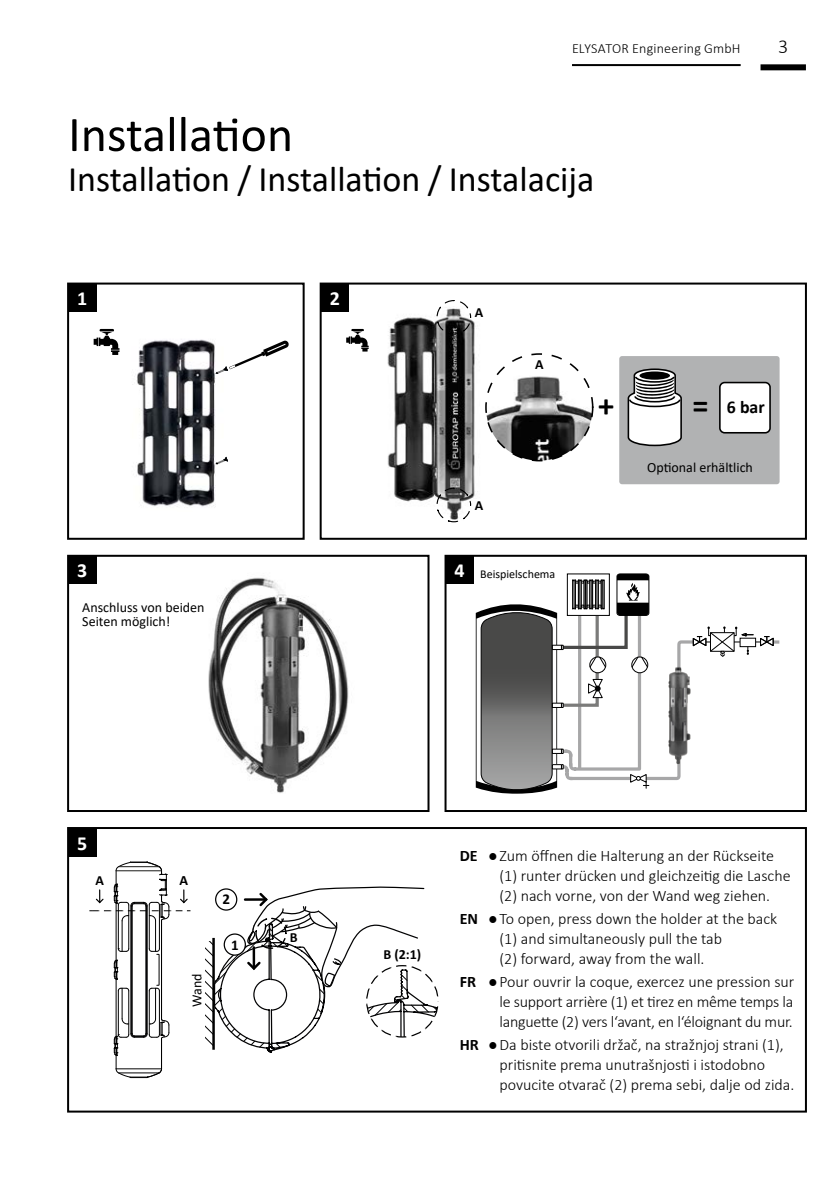
<style>
.page{position:relative;width:840px;height:1191px;background:#fff}
.page>*{position:absolute;margin:0;border:0;box-sizing:border-box;transform-origin:0 0}
.t1{font:50px "Calibri";color:#000}
.t2{font:36px "Calibri";color:#000}
.t3{font:700 32.2px "Calibri";color:#000}
.t4{font:700 20px "Calibri";color:#fff}
.t5{font:300 20px "Calibri";color:#000}
.t6{font:700 18px "Calibri";color:#000}
.t7{font:300 16px/20px "Calibri";color:#000}
.t8{font:700 15px "Calibri";color:#000}
.t9{font:700 14.2px "Calibri";color:#000}
.t10{font:14px/14px "Calibri";color:#000}
.t11{font:300 14px "Calibri";letter-spacing:.015em;color:#000}
.t12{font:700 14px "Calibri";color:#000}
.t13{font:12px "Calibri";color:#000}
.s1{font-size:32.2px}
.s2{font-weight:700}
</style>
<div class="page">
<img style="left:93px;top:338px;width:134px;height:169px">
<svg style="left:215px;top:457px;width:13px;height:7px"></svg>
<svg style="left:215px;top:340px;width:73px;height:34px"></svg>
<svg style="left:94px;top:329px;width:25px;height:26px"></svg>
<div style="left:67px;top:282px;width:237px;height:258px;border:2px solid #000"></div>
<img style="left:208px;top:577px;width:141px;height:216px">
<div style="left:67px;top:555px;width:362px;height:257px;border:2px solid #000"></div>
<div style="left:619px;top:356px;width:160px;height:128px;background:#b1b2b3;border-radius:3px"></div>
<div style="left:719px;top:382px;width:50px;height:51px;background:#fff;border-radius:5px"></div>
<div style="left:718px;top:382px;width:52px;height:51px;border:2px solid #000;border-radius:5px"></div>
<svg style="left:627px;top:368px;width:55px;height:79px;background:#bebebe"></svg>
<div style="left:639px;top:371px;width:30px;height:9px;background:#000;border-radius:50%"></div>
<img style="left:487px;top:368px;width:105px;height:92px">
<div style="left:485px;top:353px;width:108px;height:108px;border:2px dashed #000;border-radius:50%"></div>
<img style="left:387px;top:307px;width:91px;height:213px">
<div style="left:436px;top:488px;width:35px;height:34px;border:1px dashed #000;border-radius:50%"></div>
<div style="left:436px;top:300px;width:35px;height:35px;border:1px dashed #000;border-radius:50%"></div>
<svg style="left:346px;top:329px;width:22px;height:22px"></svg>
<div style="left:319px;top:282px;width:487px;height:258px;border:2px solid #000"></div>
<hr style="left:704px;top:641px;width:58px;height:1px;background:#000">
<svg style="left:759px;top:636px;width:18px;height:11px"></svg>
<svg style="left:475px;top:574px;width:278px;height:220px"></svg>
<div style="left:616px;top:573px;width:33px;height:43px;border:1px solid #000;border-radius:3px"></div>
<img style="left:639px;top:656px;width:75px;height:108px">
<div style="left:444px;top:555px;width:362px;height:257px;border:2px solid #000"></div>
<svg style="left:205px;top:886px;width:233px;height:167px"></svg>
<div style="left:224px;top:934px;width:21px;height:21px;background:#fff;border-radius:50%"></div>
<div style="left:223px;top:933px;width:23px;height:22px;border:1px solid #000;border-radius:50%"></div>
<div style="left:215px;top:888px;width:22px;height:22px;border:1px solid #000;border-radius:50%"></div>
<div style="left:255px;top:917px;width:31px;height:32px;border:1px dashed #000;border-radius:50%"></div>
<hr style="left:155px;top:920px;width:1px;height:31px;background:#000">
<hr style="left:122px;top:920px;width:1px;height:31px;background:#000">
<hr style="left:122px;top:988px;width:1px;height:30px;background:#000">
<hr style="left:155px;top:988px;width:1px;height:30px;background:#000">
<hr style="left:159px;top:990px;width:1px;height:44px;background:#000">
<svg style="left:117px;top:987px;width:13px;height:4px"></svg>
<hr style="left:128px;top:990px;width:1px;height:44px;background:#000">
<hr style="left:128px;top:905px;width:1px;height:43px;background:#000">
<hr style="left:159px;top:905px;width:1px;height:43px;background:#000">
<svg style="left:117px;top:947px;width:13px;height:5px"></svg>
<hr style="left:116px;top:979px;width:1px;height:57px;background:#000">
<hr style="left:116px;top:903px;width:1px;height:57px;background:#000">
<svg style="left:148px;top:947px;width:12px;height:44px"></svg>
<hr style="left:118px;top:905px;width:1px;height:43px;background:#000">
<hr style="left:149px;top:990px;width:1px;height:44px;background:#000">
<hr style="left:118px;top:990px;width:1px;height:44px;background:#000">
<hr style="left:149px;top:905px;width:1px;height:43px;background:#000">
<hr style="left:161px;top:920px;width:1px;height:99px;background:#000">
<svg style="left:113px;top:959px;width:5px;height:21px"></svg>
<hr style="left:132px;top:906px;width:1px;height:127px;background:#030304">
<div style="left:130px;top:905px;width:2px;height:129px;border:1px solid #030304"></div>
<div style="left:146px;top:905px;width:1px;height:129px;border:1px solid #030304"></div>
<svg style="left:113px;top:1018px;width:57px;height:60px"></svg>
<hr style="left:118px;top:1072px;width:41px;height:1px;background:#030304">
<hr style="left:116px;top:1068px;width:45px;height:1px;background:#030304">
<svg style="left:89px;top:861px;width:101px;height:60px"></svg>
<div style="left:67px;top:827px;width:739px;height:285px;border:2px solid #000"></div>
<div style="left:68px;top:283px;width:28px;height:29px;background:#000"></div>
<div style="left:68px;top:556px;width:28px;height:28px;background:#000"></div>
<div style="left:445px;top:556px;width:28px;height:28px;background:#000"></div>
<div style="left:68px;top:828px;width:28px;height:28px;background:#000"></div>
<div style="left:320px;top:283px;width:29px;height:29px;background:#000"></div>
<div style="left:760px;top:64px;width:45px;height:6px;background:#000"></div>
<hr style="left:571px;top:64px;width:169px;height:2px;background:#000">
<p class="t11" style="left:571px;top:39px;width:170px">ELYSATOR Engineering GmbH</p>
<p class="t5" style="left:777px;top:34px;width:12px">3</p>
<h1 class="t1" style="left:68px;top:100px;width:226px">Installation</h1>
<h2 class="t2" style="left:68px;top:154px;width:527px">Installation / Installation / Instalacija</h2>
<p class="t4" style="left:77px;top:284px;width:12px">1</p>
<p class="t4" style="left:329px;top:284px;width:12px">2</p>
<p class="t12" style="left:474px;top:302px;width:10px">A</p>
<p class="t12" style="left:534px;top:354px;width:10px">A</p>
<p class="t12" style="left:474px;top:496px;width:10px">A</p>
<p class="t4" style="left:77px;top:556px;width:12px">3</p>
<p class="t4" style="left:454px;top:556px;width:12px">4</p>
<p class="t10" style="left:82px;top:599px;width:124px">Anschluss von beiden<br>Seiten möglich!</p>
<p class="t13" style="left:480px;top:565px;width:77px">Beispielschema</p>
<h3 class="t3" style="left:598px;top:382px;width:18px">+</h3>
<p class="t6" style="left:692px;top:394px;width:74px"><span class="s1">=</span> 6 bar</p>
<p class="t10" style="left:646px;top:459px;width:107px">Optional erhältlich</p>
<p class="t4" style="left:77px;top:829px;width:12px">5</p>
<p class="t12" style="left:95px;top:870px;width:10px">A</p>
<p class="t9" style="left:179px;top:870px;width:10px">A</p>
<p class="t10" style="left:189px;top:1007px;width:35px;rotate:-90deg">Wand</p>
<p class="t8" style="left:222px;top:888px;width:9px">2</p>
<p class="t8" style="left:231px;top:934px;width:9px">1</p>
<p class="t12" style="left:289px;top:928px;width:9px">B</p>
<p class="t12" style="left:383px;top:944px;width:39px">B (2:1)</p>
<p class="t7" style="left:499px;top:846px;width:292px;text-indent:-40px"><span class="s2">DE</span> ● Zum öffnen die Halterung an der Rückseite (1) runter drücken und gleichzeitig die Lasche (2) nach vorne, von der Wand weg ziehen.</p>
<p class="t7" style="left:499px;top:908px;width:279px;text-indent:-40px"><span class="s2">EN</span> ● To open, press down the holder at the back (1) and simultaneously pull the tab<br>(2) forward, away from the wall.</p>
<p class="t7" style="left:499px;top:971px;width:296px;text-align:justify;text-indent:-40px"><span class="s2">FR</span> ● Pour ouvrir la coque, exercez une pression sur le -support arrière (1) et tirez en même temps la languette (2) vers l‘avant, en l‘éloignant du mur.</p>
<p class="t7" style="left:499px;top:1034px;width:296px;text-indent:-40px"><span class="s2">HR</span> ● Da biste otvorili držač, na stražnjoj strani (1), pritisnite prema unutrašnjosti i istodobno povucite otvarač (2) prema sebi, dalje od zida.</p>
</div>
